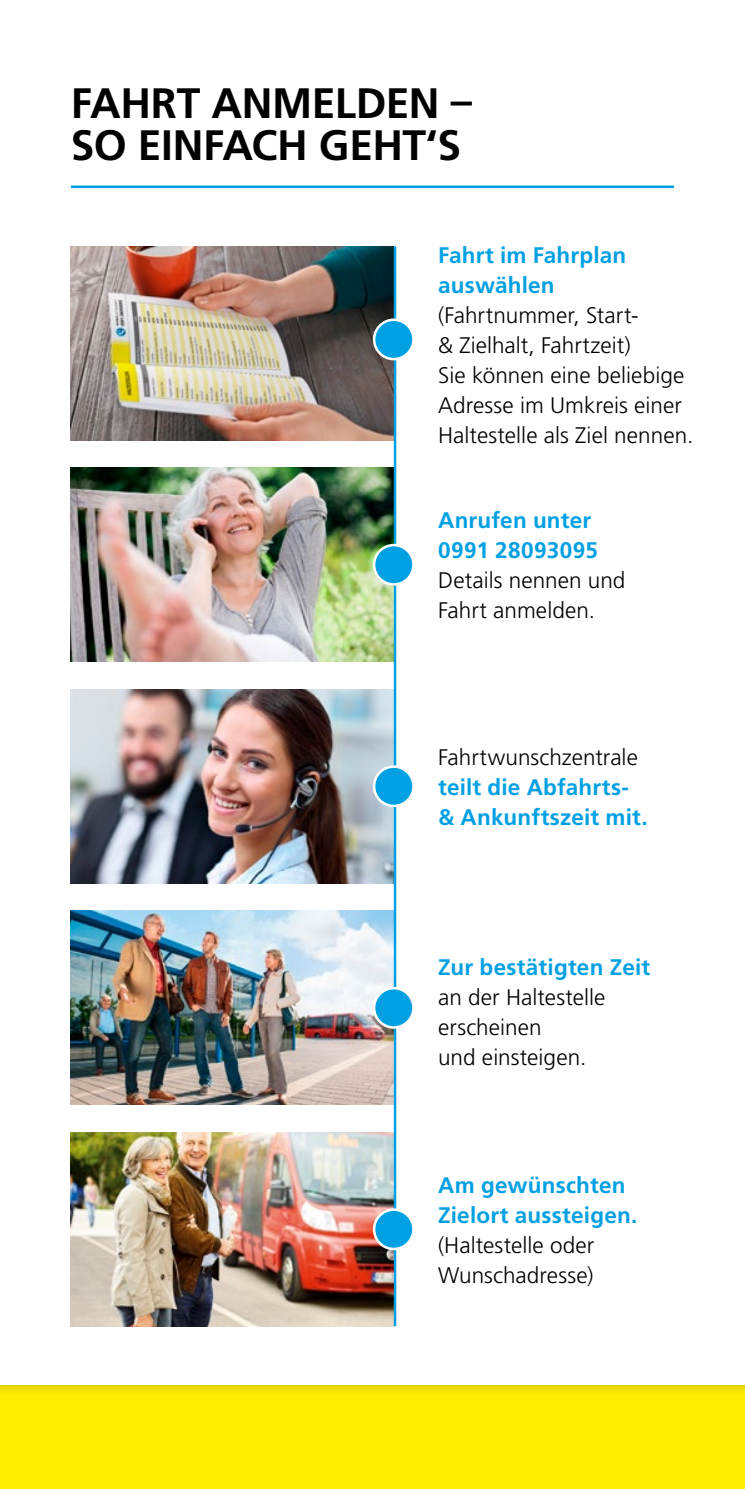
<style>
.page{position:relative;width:745px;height:1489px;background:#fff}
.page>*{position:absolute;margin:0;border:0;box-sizing:border-box;transform-origin:0 0}
.t1{font:700 42.5px/42.5px "Frutiger LT Std";letter-spacing:-.01em;color:#000}
.t2{font:300 22.5px/30px "Frutiger LT Std";letter-spacing:.005em;color:#000}
.t3{font:700 22.5px/30px "Frutiger LT Std";letter-spacing:.01em;color:#00a0e2}
</style>
<div class="page">
<div style="left:0;top:1381px;width:744px;height:107px;background:#000;opacity:.3"></div>
<img style="left:71px;top:246px;width:322px;height:194px">
<img style="left:71px;top:468px;width:322px;height:193px">
<img style="left:71px;top:689px;width:322px;height:194px">
<img style="left:71px;top:1132px;width:322px;height:193px">
<img style="left:71px;top:910px;width:322px;height:194px">
<hr style="left:393px;top:246px;width:3px;height:1079px;background:#00a0e2">
<hr style="left:71px;top:185px;width:602px;height:3px;background:#00a0e2">
<div style="left:374px;top:320px;width:39px;height:39px;background:#00a0e2;border-radius:50%"></div>
<div style="left:372px;top:318px;width:42px;height:42px;border:2px solid #fff;border-radius:50%"></div>
<div style="left:374px;top:545px;width:39px;height:39px;background:#00a0e2;border-radius:50%"></div>
<div style="left:372px;top:544px;width:42px;height:41px;border:2px solid #fff;border-radius:50%"></div>
<div style="left:374px;top:766px;width:39px;height:40px;background:#00a0e2;border-radius:50%"></div>
<div style="left:372px;top:765px;width:42px;height:42px;border:2px solid #fff;border-radius:50%"></div>
<div style="left:374px;top:988px;width:39px;height:39px;background:#00a0e2;border-radius:50%"></div>
<div style="left:372px;top:986px;width:42px;height:42px;border:2px solid #fff;border-radius:50%"></div>
<div style="left:374px;top:1209px;width:39px;height:39px;background:#00a0e2;border-radius:50%"></div>
<div style="left:372px;top:1208px;width:42px;height:42px;border:2px solid #fff;border-radius:50%"></div>
<h1 class="t1" style="left:71px;top:82px;width:402px">FAHRT ANMELDEN –<br>SO EINFACH GEHT‘S</h1>
<p class="t3" style="left:438px;top:240px;width:189px">Fahrt im Fahrplan auswählen</p>
<p class="t2" style="left:438px;top:301px;width:256px">(Fahrtnummer, Start-<br>&amp; Zielhalt, Fahrtzeit)<br>Sie können eine beliebige<br>Adresse im Umkreis einer<br>Haltestelle als Ziel nennen.</p>
<p class="t3" style="left:438px;top:505px;width:161px">Anrufen unter<br>0991 28093095</p>
<p class="t2" style="left:438px;top:565px;width:189px">Details nennen und<br>Fahrt anmelden.</p>
<p class="t2" style="left:438px;top:742px;width:201px">Fahrtwunschzentrale</p>
<p class="t3" style="left:438px;top:772px;width:211px">teilt die Abfahrts-&amp; Ankunftszeit mit.</p>
<p class="t3" style="left:438px;top:952px;width:213px">Zur bestätigten Zeit</p>
<p class="t2" style="left:438px;top:982px;width:169px">an der Haltestelle erscheinen<br>und einsteigen.</p>
<p class="t3" style="left:438px;top:1169px;width:201px">Am gewünschten<br>Zielort aussteigen.</p>
<p class="t2" style="left:438px;top:1230px;width:158px">(Haltestelle oder<br>Wunschadresse)</p>
</div>
